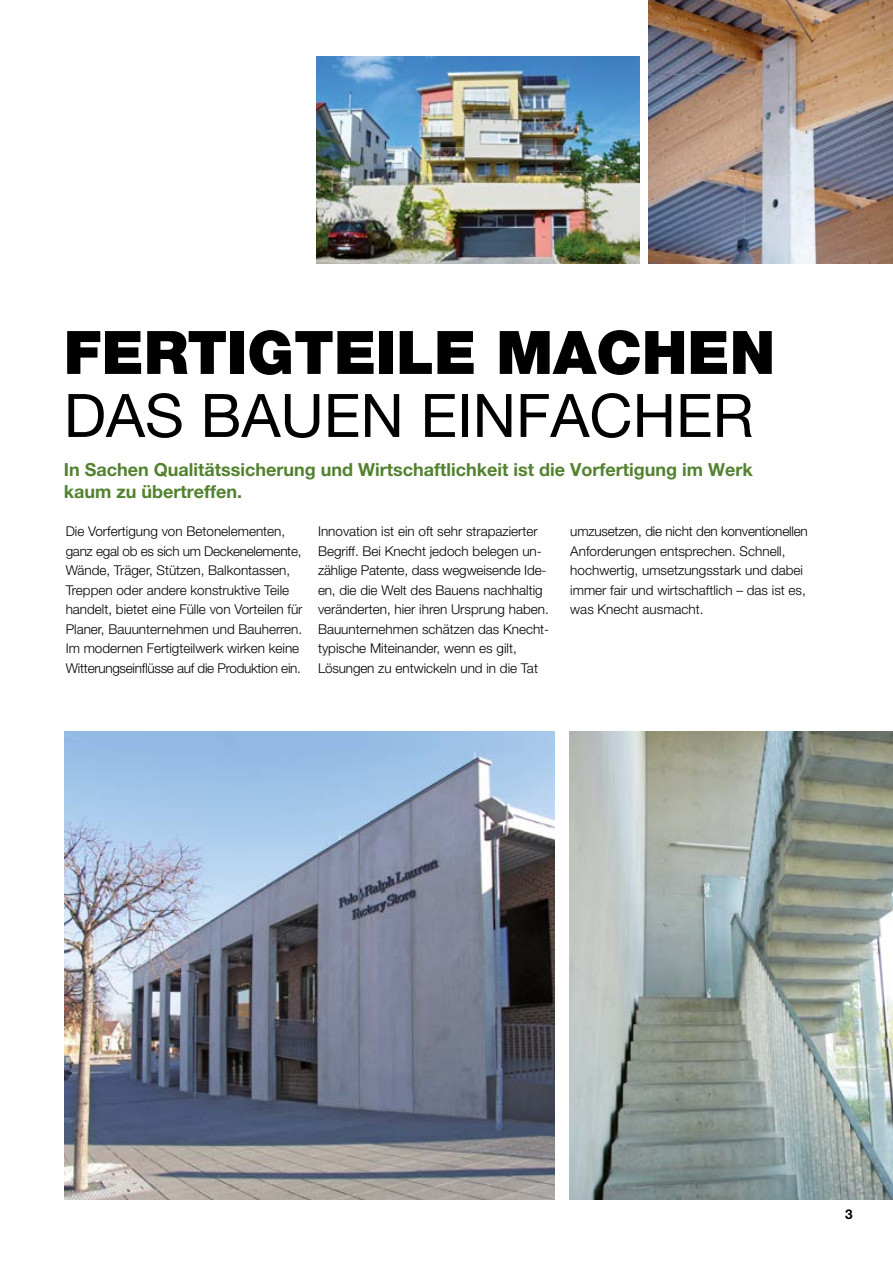
<style>
.page{position:relative;width:893px;height:1263px;background:#fff}
.page>*{position:absolute;margin:0;border:0;box-sizing:border-box;transform-origin:0 0}
.t1{font:900 60px "Helvetica Neue LT Pro";color:#000}
.t2{font:60px "Helvetica Neue LT Pro";color:#000}
.t3{font:700 18px/21.8px "Helvetica Neue LT Pro";color:#52822f}
.t4{font:300 13.5px/19.5px "Helvetica Neue LT Pro";color:#000}
.t5{font:700 13.5px "Helvetica Neue LT Pro";color:#000}
</style>
<div class="page">
<img style="left:65px;top:731px;width:490px;height:468px">
<img style="left:570px;top:731px;width:323px;height:468px">
<img style="left:317px;top:57px;width:323px;height:206px">
<img style="left:648px;top:0;width:245px;height:263px">
<h1 class="t1" style="left:64px;top:317px;width:713px">FERTIGTEILE MACHEN</h1>
<h1 class="t2" style="left:64px;top:380px;width:691px">DAS BAUEN EINFACHER</h1>
<h2 class="t3" style="left:64px;top:458px;width:690px">In Sachen Qualitätssicherung und Wirtschaftlichkeit ist die Vorfertigung im Werk kaum zu übertreffen.</h2>
<p class="t4" style="left:66px;top:522px;width:238px">Die Vorfertigung von Betonelementen, ganz egal ob es sich um Deckenelemente, Wände, Träger, Stützen, Balkontassen, Treppen oder andere konstruktive Teile handelt, bietet eine Fülle von Vorteilen für Planer, Bauunternehmen und Bauherren.<br>Im modernen Fertigteilwerk wirken keine Witterungseinflüsse auf die Produktion ein.</p>
<p class="t4" style="left:318px;top:522px;width:233px">Innovation ist ein oft sehr strapazierter Begriff. Bei Knecht jedoch belegen un&shy;zählige Patente, dass wegweisende Ide&shy;en, die die Welt des Bauens nachhaltig veränderten, hier ihren Ursprung haben.<br>Bauunternehmen schätzen das Knecht&shy;typische Miteinander, wenn es gilt, Lösungen zu entwickeln und in die Tat</p>
<p class="t4" style="left:570px;top:521px;width:239px">umzusetzen, die nicht den konventionellen Anforderungen entsprechen. Schnell, hochwertig, umsetzungsstark und dabei immer fair und wirtschaftlich – das ist es, was Knecht ausmacht.</p>
<p class="t5" style="left:845px;top:1206px;width:9px">3</p>
</div>
